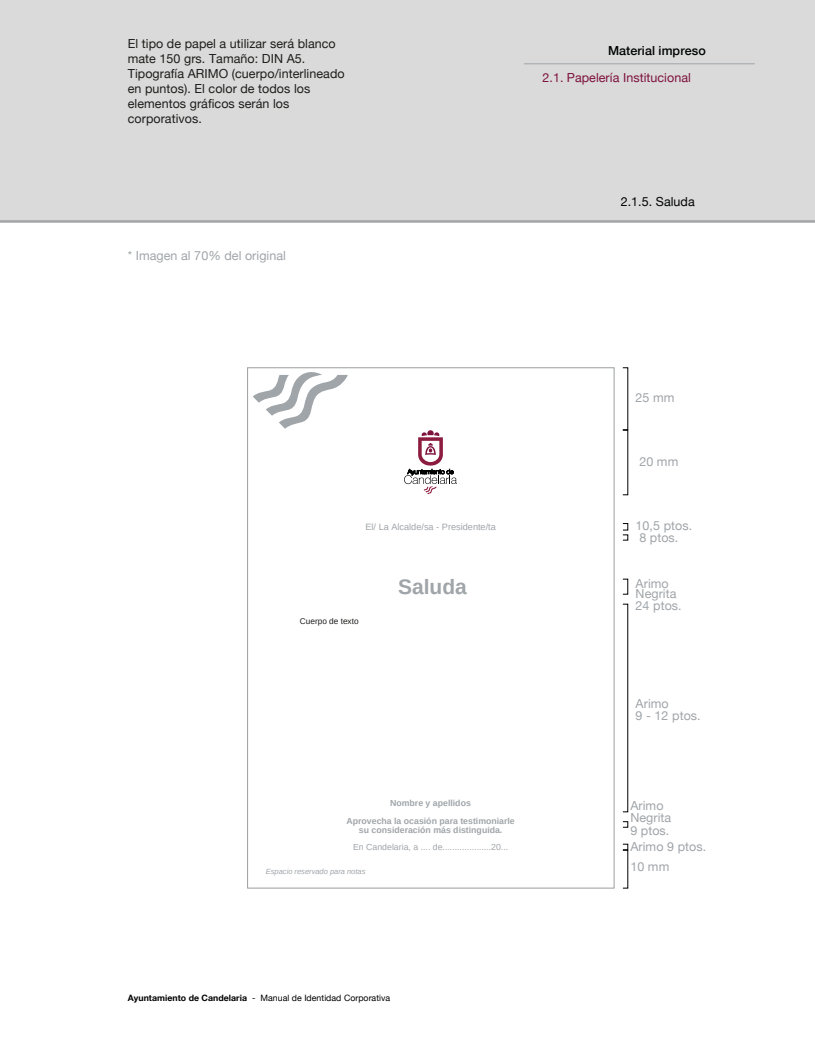
<style>
.page{position:relative;width:815px;height:1053px;background:#fff}
.page>*{position:absolute;margin:0;border:0;box-sizing:border-box;transform-origin:0 0}
.t1{font:700 21px "Arimo";color:#a0a5a9}
.t2{font:12.5px/15px "Helvetica Neue";letter-spacing:.005em;color:#1d1d1b}
.t3{font:12.5px/12.5px "Helvetica Neue";letter-spacing:.005em;color:#a0a5a9}
.t4{font:12.5px "Helvetica Neue";letter-spacing:.005em;color:#7e123d}
.t5{font:500 12.5px "Helvetica Neue";letter-spacing:.005em;color:#000101}
.t6{font:12.5px "Helvetica Neue";letter-spacing:.005em;color:#000101}
.t7{font:9.12px "Arimo";color:#a0a5a9}
.t8{font:700 8.75px/8.8px "Arimo";color:#a0a5a9;text-align:center}
.t9{font:8.75px "Helvetica Neue";letter-spacing:.005em;color:#000101}
.t10{font:8.75px "Arimo";color:#a0a5a9}
.t11{font:8.25px "Arimo";color:#1d1d1c}
.t12{font:italic 7.5px "Arimo";color:#a0a5a9}
.s1{font-weight:700}
</style>
<div class="page">
<div style="left:0;top:0;width:815px;height:221px;background:#dadada"></div>
<hr style="left:524px;top:63px;width:231px;height:1px;background:#a0a5a9">
<svg style="left:404px;top:430px;width:53px;height:64px"></svg>
<svg style="left:623px;top:523px;width:5px;height:17px"></svg>
<svg style="left:623px;top:821px;width:5px;height:6px"></svg>
<svg style="left:253px;top:368px;width:95px;height:60px"></svg>
<hr style="left:0;top:220px;width:815px;height:3px;background:#a0a5a9">
<p class="t2" style="left:128px;top:36px;width:218px">El tipo de papel a utilizar será blanco mate 150 grs. Tamaño: DIN A5.<br>Tipografía ARIMO (cuerpo/interlineado en puntos). El color de todos los elementos gráficos serán los corporativos.</p>
<p class="t3" style="left:128px;top:249px;width:160px">* Imagen al 70% del original</p>
<p class="t5" style="left:608px;top:43px;width:99px">Material impreso</p>
<p class="t4" style="left:543px;top:70px;width:150px">2.1. Papelería Institucional</p>
<p class="t6" style="left:621px;top:194px;width:76px">2.1.5. Saluda</p>
<p class="t7" style="left:365px;top:521px;width:132px">El/ La Alcalde/sa - Presidente/ta</p>
<p class="t11" style="left:300px;top:616px;width:60px">Cuerpo de texto</p>
<h1 class="t1" style="left:398px;top:572px;width:70px">Saluda</h1>
<p class="t8" style="left:390px;top:799px;width:82px">Nombre y apellidos</p>
<p class="t8" style="left:347px;top:816px;width:170px">Aprovecha la ocasión para testimoniarle su consideración más distinguida.</p>
<p class="t10" style="left:353px;top:841px;width:157px">En Candelaria, a .... de....................20...</p>
<p class="t12" style="left:266px;top:866px;width:101px">Espacio reservado para notas</p>
<p class="t9" style="left:128px;top:992px;width:264px"><span class="s1">Ayuntamiento de Candelaria</span> - Manual de Identidad Corporativa</p>
<p class="t3" style="left:636px;top:391px;width:40px">25 mm</p>
<p class="t3" style="left:639px;top:455px;width:40px">20 mm</p>
<p class="t3" style="left:639px;top:519px;width:54px;line-height:11.8px;text-indent:-4px">10,5 ptos.<br>8 ptos.</p>
<p class="t3" style="left:636px;top:578px;width:42px;line-height:10px">Arimo<br>Negrita</p>
<p class="t3" style="left:636px;top:599px;width:48px">24 ptos.</p>
<p class="t3" style="left:636px;top:696px;width:67px">Arimo<br>9 - 12 ptos.</p>
<p class="t3" style="left:630px;top:799px;width:42px">Arimo<br>Negrita<br>9 ptos.</p>
<p class="t3" style="left:630px;top:840px;width:77px">Arimo 9 ptos.</p>
<p class="t3" style="left:630px;top:859px;width:40px">10 mm</p>
</div>
